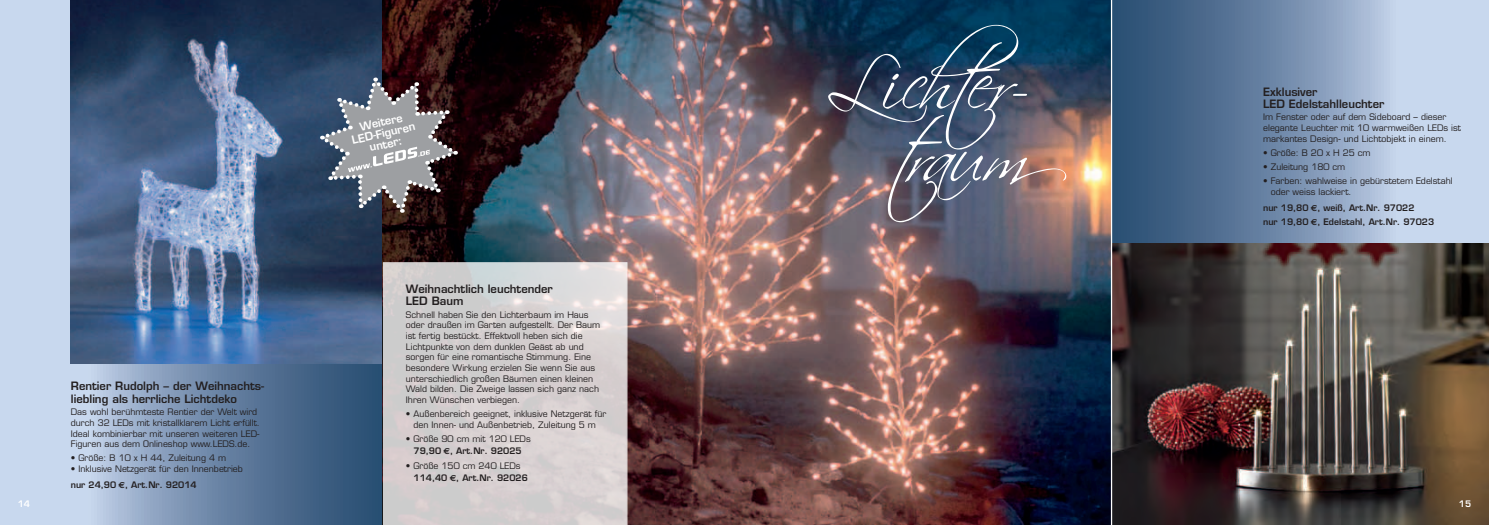
<style>
.page{position:relative;width:1489px;height:525px;background:#fff}
.page>*{position:absolute;margin:0;border:0;box-sizing:border-box;transform-origin:0 0}
.t1{font:74.38px/72.6px "Scriptina";letter-spacing:-.06em;color:#fff}
.t2{font:600 11.25px/12.5px "Eurostile";color:#231f20}
.t3{font:600 11px/11px "Eurostile";color:#fff;text-align:center}
.t4{font:8.75px/10.6px "Eurostile";color:#231f20}
.t5{font:600 8.75px/14.2px "Eurostile";color:#231f20}
.t6{font:600 8.75px "Eurostile";color:#fff}
.s1{font-weight:600}
.s2{font-family:"Euro Sans";font-weight:700}
.s3{font-weight:400}
</style>
<div class="page">
<svg style="left:0;top:0;width:383px;height:524px;background:#93a9c5"></svg>
<img style="left:71px;top:0;width:312px;height:363px">
<svg style="left:1112px;top:0;width:376px;height:243px;background:#8098b6"></svg>
<img style="left:1112px;top:243px;width:376px;height:281px">
<img style="left:383px;top:0;width:727px;height:524px">
<svg style="left:319px;top:78px;width:139px;height:135px;background:#6a6a73"></svg>
<svg style="left:383px;top:262px;width:244px;height:262px;background:#d5d0d0"></svg>
<p class="t2" style="left:71px;top:379px;width:195px">Rentier Rudolph – der Weihnachts&shy;liebling als herrliche Lichtdeko</p>
<p class="t4" style="left:71px;top:406px;width:190px">Das wohl berühmteste Rentier der Welt wird durch 32 LEDs mit kristallklarem Licht erfüllt.<br>Ideal kombinierbar mit unseren weiteren LED-Figuren aus dem Onlineshop www.LEDS.de.</p>
<p class="t4" style="left:71px;top:452px;width:157px">• Größe: B 10 x H 44, Zuleitung 4 m</p>
<p class="t4" style="left:71px;top:460px;width:173px;line-height:16px">• Inklusive Netzgerät für den Innenbetrieb <span class="s1">nur 24,90</span> <span class="s2">E</span><span class="s1">, Art.Nr. 92014</span></p>
<p class="t3" style="left:348px;top:124px;width:66px;rotate:-13deg">Weitere<br>LED-Figuren unter:</p>
<p class="t2" style="left:406px;top:282px;width:148px">Weihnachtlich leuchtender<br>LED Baum</p>
<p class="t4" style="left:406px;top:309px;width:196px">Schnell haben Sie den Lichterbaum im Haus oder draußen im Garten aufgestellt. Der Baum ist fertig bestückt. Effektvoll heben sich die Lichtpunkte von dem dunklen Geäst ab und sorgen für eine romantische Stimmung. Eine besondere Wirkung erzielen Sie wenn Sie aus unterschiedlich großen Bäumen einen kleinen Wald bilden. Die Zweige lassen sich ganz nach Ihren Wünschen verbiegen.</p>
<p class="t4" style="left:406px;top:408px;width:202px;text-align:center">• Außenbereich geeignet, inklusive Netzgerät für den Innen- und Außenbetrieb, Zuleitung 5 m</p>
<p class="t4" style="left:406px;top:432px;width:126px;line-height:12.5px;text-align:center">• Größe 90 cm mit 120 LEDs<br><span class="s1">79,90</span> <span class="s2">E</span><span class="s1">, Art.Nr. 92025</span></p>
<p class="t5" style="left:413px;top:459px;width:116px;line-height:12.5px;text-indent:-8px"><span class="s3">• Größe 150 cm 240 LEDs<br></span>114,40 <span class="s2">E</span>, Art.Nr. 92026</p>
<h1 class="t1" style="left:887px;top:46px;width:180px;text-indent:-61px">Li chter - traum</h1>
<p class="t2" style="left:1263px;top:85px;width:123px">Exklusiver<br>LED Edelstahlleuchter</p>
<p class="t4" style="left:1263px;top:112px;width:199px">Im Fenster oder auf dem Sideboard – dieser elegante Leuchter mit 10 warmweißen LEDs ist markantes Design- und Lichtobjekt in einem.</p>
<p class="t4" style="left:1263px;top:147px;width:109px">• Größe: B 20 x H 25 cm</p>
<p class="t4" style="left:1263px;top:161px;width:84px">• Zuleitung 180 cm</p>
<p class="t4" style="left:1270px;top:176px;width:183px;text-indent:-8px">• Farben: wahlweise in gebürstetem Edelstahl oder weiss lackiert.</p>
<p class="t5" style="left:1263px;top:200px;width:172px">nur 19,80 <span class="s2">E</span>, weiß, Art.Nr. 97022<br>nur 19,80 <span class="s2">E</span>, Edelstahl, Art.Nr. 97023</p>
<p class="t6" style="left:18px;top:498px;width:14px">14</p>
<p class="t6" style="left:1458px;top:498px;width:14px">15</p>
</div>
